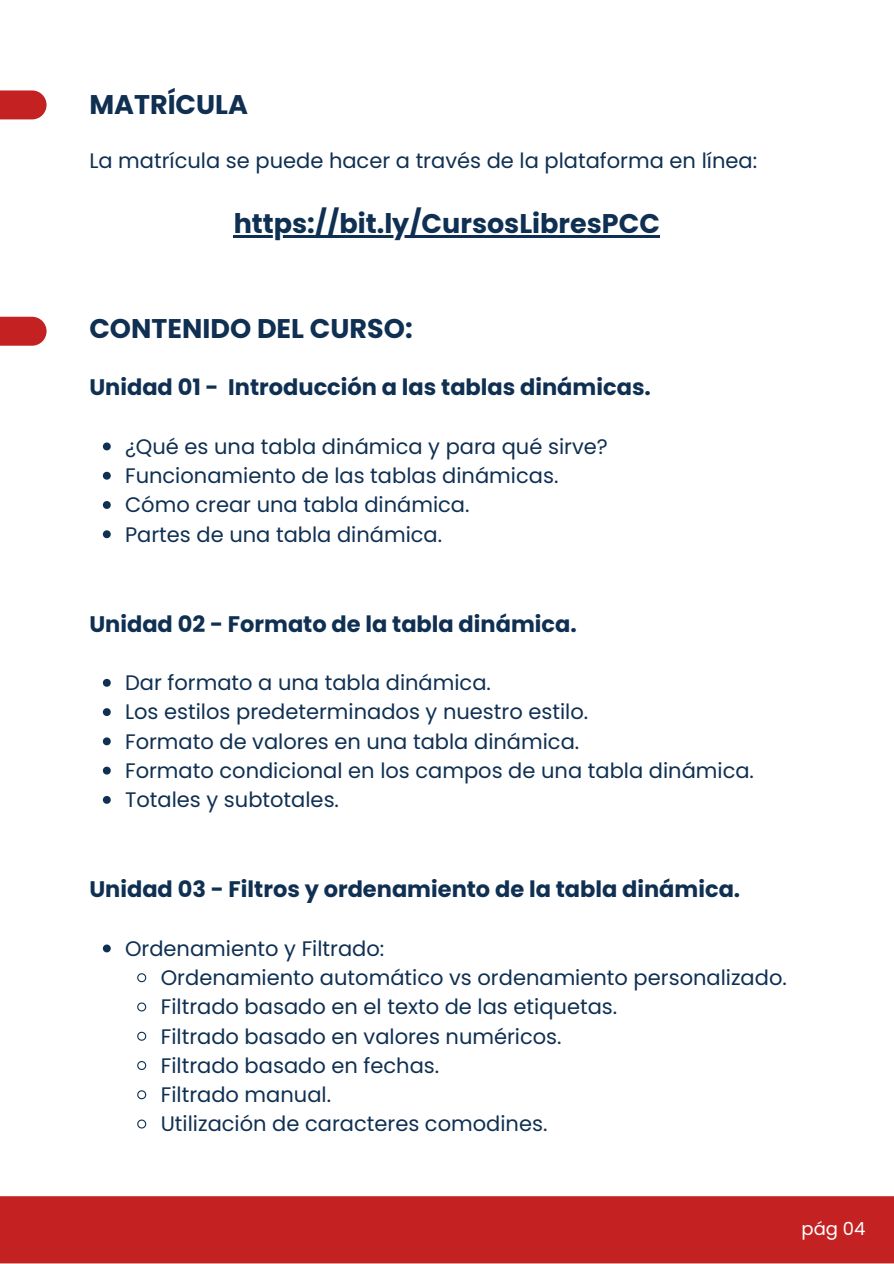
<style>
.page{position:relative;width:894px;height:1264px;background:#fff}
.page>*{position:absolute;margin:0;border:0;box-sizing:border-box;transform-origin:0 0}
.t1{font:700 27px "Poppins";color:#0f3052}
.t2{font:700 22.5px "Poppins";color:#0f3052}
.t3{font:21px/29.2px "Poppins";color:#0f3052}
.t4{font:18px "Poppins";color:#fff}
</style>
<div class="page">
<div style="left:0;top:1196px;width:893px;height:67px;background:#c42222"></div>
<svg style="left:0;top:90px;width:47px;height:29px"></svg>
<hr style="left:234px;top:235px;width:425px;height:2px;background:#0f3052">
<svg style="left:0;top:317px;width:47px;height:29px"></svg>
<svg style="left:103px;top:442px;width:8px;height:8px"></svg>
<svg style="left:103px;top:472px;width:8px;height:7px"></svg>
<svg style="left:103px;top:501px;width:8px;height:8px"></svg>
<svg style="left:103px;top:530px;width:8px;height:8px"></svg>
<svg style="left:103px;top:679px;width:8px;height:7px"></svg>
<svg style="left:103px;top:708px;width:8px;height:8px"></svg>
<svg style="left:103px;top:737px;width:8px;height:8px"></svg>
<svg style="left:103px;top:766px;width:8px;height:8px"></svg>
<svg style="left:103px;top:796px;width:8px;height:7px"></svg>
<svg style="left:103px;top:944px;width:8px;height:8px"></svg>
<svg style="left:137px;top:973px;width:10px;height:10px"></svg>
<svg style="left:137px;top:1002px;width:10px;height:10px"></svg>
<svg style="left:137px;top:1031px;width:10px;height:10px"></svg>
<svg style="left:137px;top:1061px;width:10px;height:9px"></svg>
<svg style="left:137px;top:1090px;width:10px;height:10px"></svg>
<svg style="left:137px;top:1119px;width:10px;height:10px"></svg>
<p class="t1" style="left:89px;top:85px;width:160px">MATRÍCULA</p>
<h1 class="t3" style="left:89px;top:146px;width:669px">La matrícula se puede hacer a través de la plataforma en línea:</h1>
<h4 class="t1" style="left:234px;top:204px;width:427px">https://bit.ly/CursosLibresPCC</h4>
<h2 class="t1" style="left:89px;top:310px;width:325px">CONTENIDO DEL CURSO:</h2>
<p class="t2" style="left:89px;top:371px;width:563px">Unidad 01 - Introducción a las tablas dinámicas.</p>
<h1 class="t3" style="left:125px;top:432px;width:484px">¿Qué es una tabla dinámica y para qué sirve?<br>Funcionamiento de las tablas dinámicas.</h1>
<h3 class="t3" style="left:125px;top:490px;width:346px">Cómo crear una tabla dinámica.</h3>
<p class="t3" style="left:125px;top:519px;width:318px">Partes de una tabla dinámica.</p>
<p class="t2" style="left:89px;top:608px;width:489px">Unidad 02 - Formato de la tabla dinámica.</p>
<p class="t3" style="left:125px;top:668px;width:367px">Dar formato a una tabla dinámica.</p>
<p class="t3" style="left:125px;top:697px;width:464px">Los estilos predeterminados y nuestro estilo.</p>
<h3 class="t3" style="left:125px;top:726px;width:455px">Formato de valores en una tabla dinámica.</h3>
<p class="t3" style="left:125px;top:756px;width:630px">Formato condicional en los campos de una tabla dinámica.</p>
<p class="t3" style="left:125px;top:785px;width:215px">Totales y subtotales.</p>
<p class="t2" style="left:89px;top:873px;width:652px">Unidad 03 - Filtros y ordenamiento de la tabla dinámica.</p>
<p class="t3" style="left:125px;top:933px;width:261px">Ordenamiento y Filtrado:</p>
<p class="t3" style="left:161px;top:963px;width:627px">Ordenamiento automático vs ordenamiento personalizado.</p>
<h3 class="t3" style="left:161px;top:992px;width:458px">Filtrado basado en el texto de las etiquetas.</h3>
<p class="t3" style="left:161px;top:1021px;width:402px">Filtrado basado en valores numéricos.</p>
<p class="t3" style="left:161px;top:1050px;width:280px">Filtrado basado en fechas.</p>
<p class="t3" style="left:161px;top:1080px;width:172px">Filtrado manual.</p>
<p class="t3" style="left:161px;top:1109px;width:388px">Utilización de caracteres comodines.</p>
<p class="t4" style="left:801px;top:1216px;width:65px">pág 04</p>
</div>
